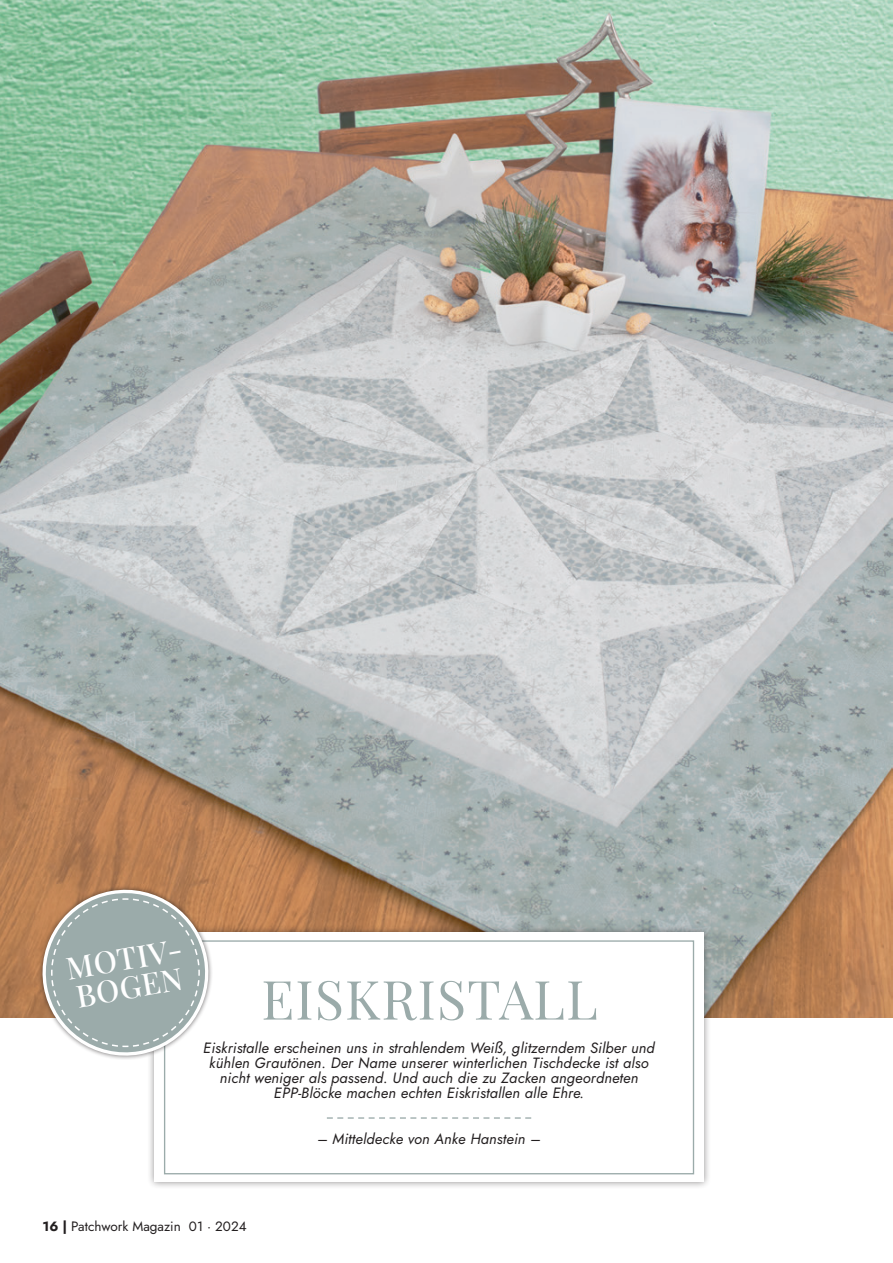
<style>
.page{position:relative;width:893px;height:1263px;background:#fff}
.page>*{position:absolute;margin:0;border:0;box-sizing:border-box;transform-origin:0 0}
.t1{font:54px "Playfair Display";letter-spacing:.02em;color:#9babaa}
.t2{font:500 30.6px/29.1px "Playfair Display";color:#fff}
.t3{font:italic 14.85px/15px "Jost";letter-spacing:.01em;color:#231f20;text-align:center}
.t4{font:13.5px "Jost";color:#231f20}
.s1{font-weight:700}
</style>
<div class="page">
<img style="left:0;top:0;width:893px;height:1018px">
<div style="left:147px;top:925px;width:564px;height:264px;background:#231f20;opacity:.5"></div>
<div style="left:154px;top:933px;width:550px;height:249px;background:#fff"></div>
<div style="left:164px;top:940px;width:530px;height:234px;border:1px solid #9babaa"></div>
<svg style="left:327px;top:1117px;width:204px;height:2px"></svg>
<svg style="left:36px;top:883px;width:179px;height:179px"></svg>
<h2 class="t2" style="left:64px;top:952px;width:119px;rotate:-10deg">MOTIV-<br>BOGEN</h2>
<h1 class="t1" style="left:261px;top:957px;width:338px">EISKRISTALL</h1>
<p class="t3" style="left:203px;top:1041px;width:453px">Eiskristalle erscheinen uns in strahlendem Weiß, glitzerndem Silber und kühlen Grautönen. Der Name unserer winterlichen Tischdecke ist also nicht weniger als passend. Und auch die zu Zacken angeordneten EPP-Blöcke machen echten Eiskristallen alle Ehre.</p>
<p class="t3" style="left:317px;top:1132px;width:225px">– Mitteldecke von Anke Hanstein –</p>
<p class="t4" style="left:43px;top:1217px;width:206px"><span class="s1">16 |</span> Patchwork Magazin 01 · 2024</p>
</div>
